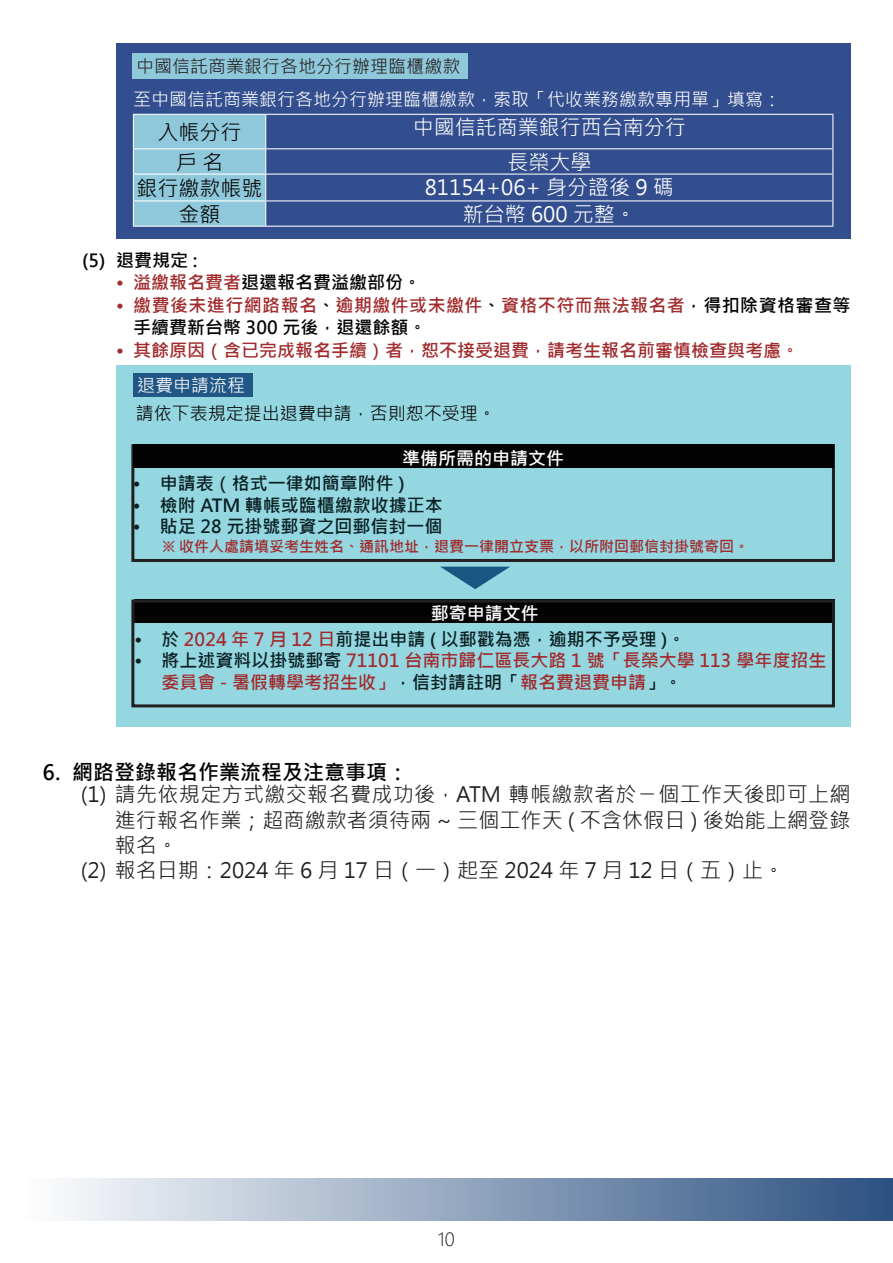
<style>
.page{position:relative;width:893px;height:1263px;background:#fff}
.page>*{position:absolute;margin:0;border:0;box-sizing:border-box;transform-origin:0 0}
.t1{font:21px/25.2px "Microsoft Jheng Hei";letter-spacing:.005em;color:#231f20;text-align:justify}
.表格{font:21px "Microsoft Jheng Hei";color:#fff}
.t2{font:700 21px "Microsoft Jheng Hei";color:#030303}
.表格-2{font:21px "Microsoft Jheng Hei";color:#030303}
.t3{font:700 18px/21.6px "Microsoft Jheng Hei";color:#a12b2d}
.t4{font:700 18px "Microsoft Jheng Hei";color:#092023}
.t5{font:700 18px/22.5px "Microsoft Jheng Hei";letter-spacing:.025em;color:#a12b2d}
.表格-3{font:18px "Microsoft Jheng Hei";color:#fff}
.t6{font:700 18px "Microsoft Jheng Hei";color:#030303}
.表格-4{font:18px "Microsoft Jheng Hei";color:#030303}
.表格-5{font:18px "Microsoft Jheng Hei";color:#231f20}
.表格-6{font:700 18px "Microsoft Jheng Hei";color:#fff}
.t7{font:300 18px "Microsoft Jheng Hei";color:#231f20}
.t8{font:700 15px "Microsoft Jheng Hei";color:#a12b2d}
.s1{color:#a12b2d}
.s2{color:#030303}
.s3{color:#092023}
</style>
<div class="page">
<div style="left:0;top:1178px;width:893px;height:42px;background:linear-gradient(to right,#fff,#2b5081)"></div>
<div style="left:116px;top:366px;width:734px;height:361px;background:#95d7e1"></div>
<div style="left:116px;top:44px;width:734px;height:195px;background:#324e8e"></div>
<div style="left:132px;top:53px;width:336px;height:26px;background:#8fc8da"></div>
<hr style="left:266px;top:114px;width:567px;height:1px;background:#fff">
<hr style="left:832px;top:115px;width:1px;height:33px;background:#fff">
<hr style="left:266px;top:148px;width:567px;height:1px;background:#fff">
<hr style="left:266px;top:174px;width:567px;height:1px;background:#fff">
<hr style="left:266px;top:200px;width:567px;height:1px;background:#fff">
<svg style="left:133px;top:114px;width:133px;height:112px"></svg>
<svg style="left:832px;top:149px;width:1px;height:77px"></svg>
<hr style="left:133px;top:226px;width:133px;height:1px;background:#fff">
<hr style="left:266px;top:226px;width:567px;height:1px;background:#fff">
<div style="left:133px;top:373px;width:119px;height:24px;background:#215786"></div>
<div style="left:131px;top:444px;width:704px;height:118px;border:3px solid #231f20"></div>
<div style="left:133px;top:444px;width:700px;height:23px;background:#030303"></div>
<div style="left:134px;top:600px;width:701px;height:23px;background:#030303"></div>
<svg style="left:441px;top:567px;width:69px;height:22px"></svg>
<div style="left:131px;top:600px;width:704px;height:107px;border:3px solid #231f20"></div>
<p class="表格-5" style="left:136px;top:55px;width:325px">中國信託商業銀行各地分行辦理臨櫃繳款</p>
<p class="表格-3" style="left:133px;top:88px;width:649px">至中國信託商業銀行各地分行辦理臨櫃繳款，索取「代收業務繳款專用單」填寫：</p>
<p class="表格-2" style="left:158px;top:119px;width:86px">入帳分行</p>
<p class="表格" style="left:413px;top:114px;width:274px">中國信託商業銀行西台南分行</p>
<p class="表格-2" style="left:176px;top:149px;width:49px">戶 名</p>
<p class="表格" style="left:507px;top:149px;width:85px">長榮大學</p>
<p class="表格-2" style="left:137px;top:175px;width:128px">銀行繳款帳號</p>
<p class="表格" style="left:425px;top:174px;width:251px">81154+06+ 身分證後 9 碼</p>
<p class="表格-2" style="left:179px;top:201px;width:44px">金額</p>
<p class="表格" style="left:463px;top:201px;width:175px">新台幣 600 元整。</p>
<p class="t6" style="left:82px;top:249px;width:117px">(5) 退費規定 :</p>
<p class="t6" style="left:116px;top:271px;width:307px"><span class="s1">• 溢繳報名費者</span>退還報名費溢繳部份。</p>
<p class="t5" style="left:133px;top:294px;width:719px;text-indent:-17px">• 繳費後未進行網路報名<span class="s2">、</span>逾期繳件或未繳件<span class="s2">、</span>資格不符而無法報名者<span class="s2">，得扣除資格審查等手續費新台幣 300 元後，退還餘額。</span></p>
<p class="t3" style="left:116px;top:339px;width:685px">• 其餘原因（含已完成報名手續）者，恕不接受退費，請考生報名前審慎檢查與考慮。</p>
<p class="表格-3" style="left:137px;top:374px;width:109px">退費申請流程</p>
<p class="表格-4" style="left:136px;top:403px;width:361px">請依下表規定提出退費申請，否則恕不受理。</p>
<p class="表格-6" style="left:402px;top:447px;width:163px">準備所需的申請文件</p>
<p class="t4" style="left:133px;top:472px;width:273px">• 申請表（格式一律如簡章附件 )</p>
<p class="t4" style="left:133px;top:494px;width:311px">• 檢附 ATM 轉帳或臨櫃繳款收據正本</p>
<p class="t4" style="left:133px;top:515px;width:311px">• 貼足 28 元掛號郵資之回郵信封一個</p>
<p class="t8" style="left:163px;top:537px;width:588px">※ 收件人處請填妥考生姓名、通訊地址，退費一律開立支票，以所附回郵信封掛號寄回。</p>
<p class="表格-6" style="left:431px;top:602px;width:109px">郵寄申請文件</p>
<p class="t4" style="left:134px;top:628px;width:553px">• 於 <span class="s1">2024 年 7 月 12 日</span>前提出申請 ( 以郵戳為憑，逾期不予受理 )。</p>
<p class="t3" style="left:161px;top:650px;width:666px;text-indent:-27px"><span class="s3">• 將上述資料以掛號郵寄</span> 71101 台南市歸仁區長大路 1 號「長榮大學 113 學年度招生委員會 - 暑假轉學考招生收」<span class="s3">，信封請註明「</span>報名費退費申請<span class="s3">」。</span></p>
<p class="t2" style="left:43px;top:759px;width:367px">6. 網路登錄報名作業流程及注意事項：</p>
<p class="t1" style="left:115px;top:782px;width:737px;text-indent:-34px">(1) 請先依規定方式繳交報名費成功後，ATM 轉帳繳款者於ㄧ個工作天後即可上網進行報名作業；超商繳款者須待兩 ~ 三個工作天 ( 不含休假日 ) 後始能上網登錄報名。</p>
<p class="t1" style="left:81px;top:858px;width:705px">(2) 報名日期：2024 年 6 月 17 日（一）起至 2024 年 7 月 12 日（五）止。</p>
<p class="t7" style="left:438px;top:1227px;width:19px">10</p>
</div>
